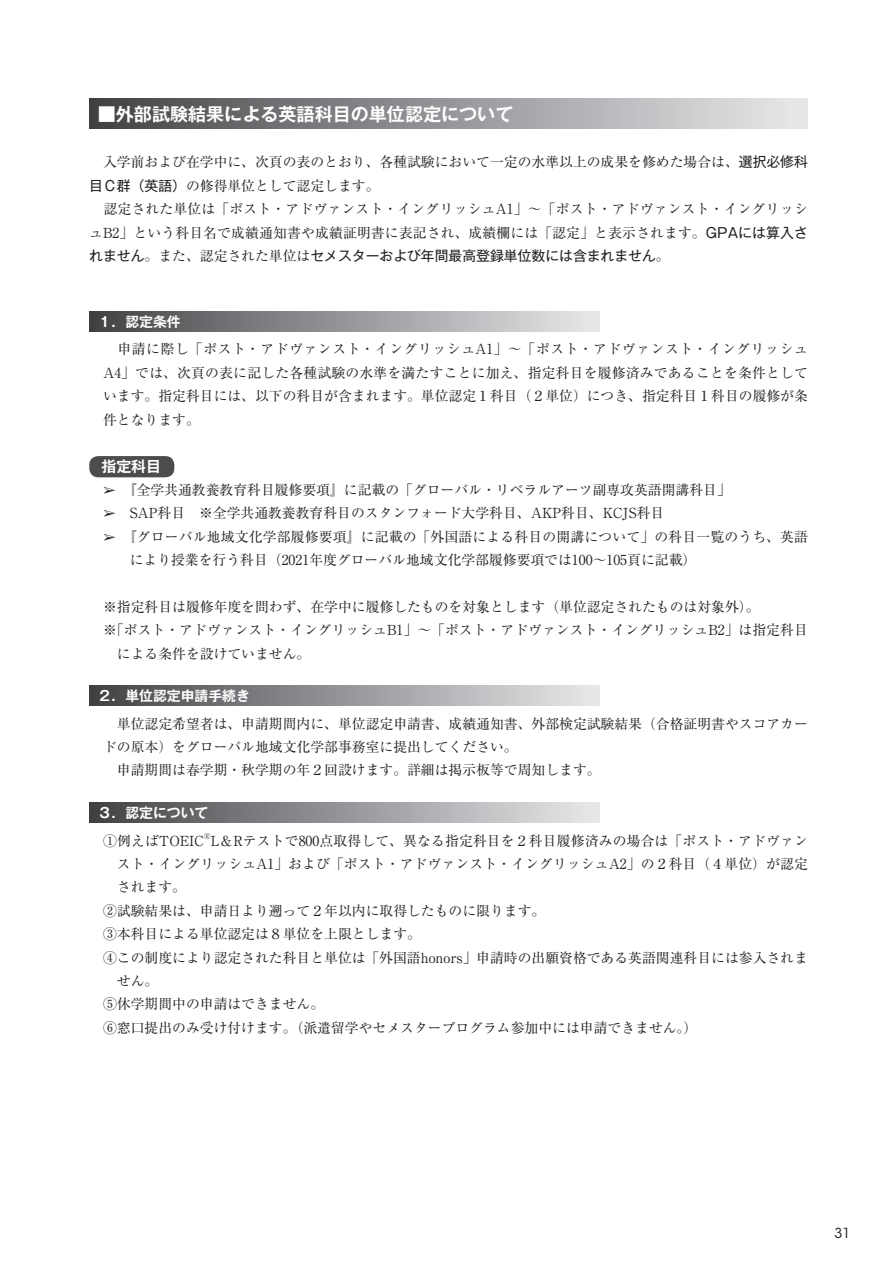
<style>
.page{position:relative;width:893px;height:1263px;background:#fff}
.page>*{position:absolute;margin:0;border:0;box-sizing:border-box;transform-origin:0 0}
.t1{font:700 18px "Gothic MB101 Pro De";color:#fff}
.t2{font:700 14.85px "Gothic MB101 Pro De";color:#fff}
.t3{font:13.8px/23.4px "Ryumin Pro";color:#231f20}
.t4{font:13.8px "Gothic MB101 Pro";color:#231f20}
.t5{font:700 13.8px "Gothic MB101 Pro De";color:#fff}
.t6{font:13.8px "ITC Avant Garde Std";color:#231f20}
.t7{font:8.1px "Ryumin Pro";color:#231f20}
.s1{font-family:"Gothic MB101 Pro"}
.s2{font-family:"Ryumin Pro"}
</style>
<div class="page">
<div style="left:89px;top:99px;width:719px;height:30px;background:linear-gradient(to right,#424346,#e8e9ec)"></div>
<div style="left:89px;top:311px;width:511px;height:21px;background:linear-gradient(to right,#424345,#e8e9ec)"></div>
<div style="left:89px;top:456px;width:85px;height:21px;background:#4b4c4d;border-radius:9px"></div>
<div style="left:89px;top:686px;width:511px;height:20px;background:linear-gradient(to right,#424345,#e8e9ec)"></div>
<div style="left:89px;top:803px;width:511px;height:20px;background:linear-gradient(to right,#424345,#e8e9ec)"></div>
<h1 class="t1" style="left:98px;top:99px;width:417px">■外部試験結果による英語科目の単位認定について</h1>
<p class="t3" style="left:89px;top:150px;width:720px">　入学前および在学中に、次頁の表のとおり、各種試験において一定の水準以上の成果を修めた場合は、<span class="s1">選択必修科目Ｃ群（英語）</span>の修得単位として認定します。<br>　認定された単位は「ポスト・アドヴァンスト・イングリッシュA1」～「ポスト・アドヴァンスト・イングリッシュB2」という科目名で成績通知書や成績証明書に表記され、成績欄には「認定」と表示されます。<span class="s1">GPAには算入さ</span></p>
<p class="t4" style="left:89px;top:244px;width:582px">れません<span class="s2">。また、認定された単位は</span>セメスターおよび年間最高登録単位数には含まれません<span class="s2">。</span></p>
<p class="t5" style="left:98px;top:310px;width:84px">１．認定条件</p>
<p class="t3" style="left:103px;top:337px;width:706px;text-align:justify">　申請に際し「ポスト・アドヴァンスト・イングリッシュA1」～「ポスト・アドヴァンスト・イングリッシュA4」では、次頁の表に記した各種試験の水準を満たすことに加え、指定科目を履修済みであることを条件としています。指定科目には、以下の科目が含まれます。単位認定１科目（２単位）につき、指定科目１科目の履修が条件となります。</p>
<p class="t2" style="left:102px;top:454px;width:61px">指定科目</p>
<p class="t3" style="left:103px;top:477px;width:629px">➢　『全学共通教養教育科目履修要項』に記載の「グローバル・リベラルアーツ副専攻英語開講科目」➢　SAP科目　※全学共通教養教育科目のスタンフォード大学科目、AKP科目、KCJS科目</p>
<p class="t3" style="left:130px;top:524px;width:680px;text-indent:-27px">➢ 『グローバル地域文化学部履修要項』に記載の「外国語による科目の開講について」の科目一覧のうち、英語により授業を行う科目（2021年度グローバル地域文化学部履修要項では100～105頁に記載）</p>
<p class="t3" style="left:103px;top:594px;width:658px">※指定科目は履修年度を問わず、在学中に履修したものを対象とします（単位認定されたものは対象外）。</p>
<p class="t3" style="left:103px;top:617px;width:706px">※「ポスト・アドヴァンスト・イングリッシュB1」～「ポスト・アドヴァンスト・イングリッシュB2」は指定科目</p>
<p class="t3" style="left:117px;top:641px;width:195px">による条件を設けていません。</p>
<p class="t5" style="left:98px;top:684px;width:154px">２．単位認定申請手続き</p>
<p class="t3" style="left:103px;top:711px;width:706px">　単位認定希望者は、申請期間内に、単位認定申請書、成績通知書、外部検定試験結果（合格証明書やスコアカードの原本）をグローバル地域文化学部事務室に提出してください。<br>　申請期間は春学期・秋学期の年２回設けます。詳細は掲示板等で周知します。</p>
<p class="t5" style="left:98px;top:801px;width:112px">３．認定について</p>
<p class="t3" style="left:103px;top:828px;width:102px">①例えばTOEIC</p>
<p class="t7" style="left:204px;top:829px;width:9px">®</p>
<p class="t3" style="left:211px;top:828px;width:598px">L＆Rテストで800点取得して、異なる指定科目を２科目履修済みの場合は「ポスト・アドヴァン</p>
<p class="t3" style="left:117px;top:851px;width:692px">スト・イングリッシュA1」および「ポスト・アドヴァンスト・イングリッシュA2」の２科目（４単位）が認定</p>
<p class="t3" style="left:117px;top:875px;width:71px">されます。</p>
<p class="t3" style="left:103px;top:898px;width:444px">②試験結果は、申請日より遡って２年以内に取得したものに限ります。</p>
<p class="t3" style="left:103px;top:921px;width:319px">③本科目による単位認定は８単位を上限とします。</p>
<p class="t3" style="left:103px;top:945px;width:706px">④この制度により認定された科目と単位は「外国語honors」申請時の出願資格である英語関連科目には参入されま</p>
<p class="t3" style="left:117px;top:968px;width:43px">せん。</p>
<p class="t3" style="left:103px;top:991px;width:223px">⑤休学期間中の申請はできません。</p>
<p class="t3" style="left:103px;top:1015px;width:596px">⑥窓口提出のみ受け付けます。（派遣留学やセメスタープログラム参加中には申請できません。）</p>
<p class="t6" style="left:834px;top:1225px;width:17px">31</p>
</div>
